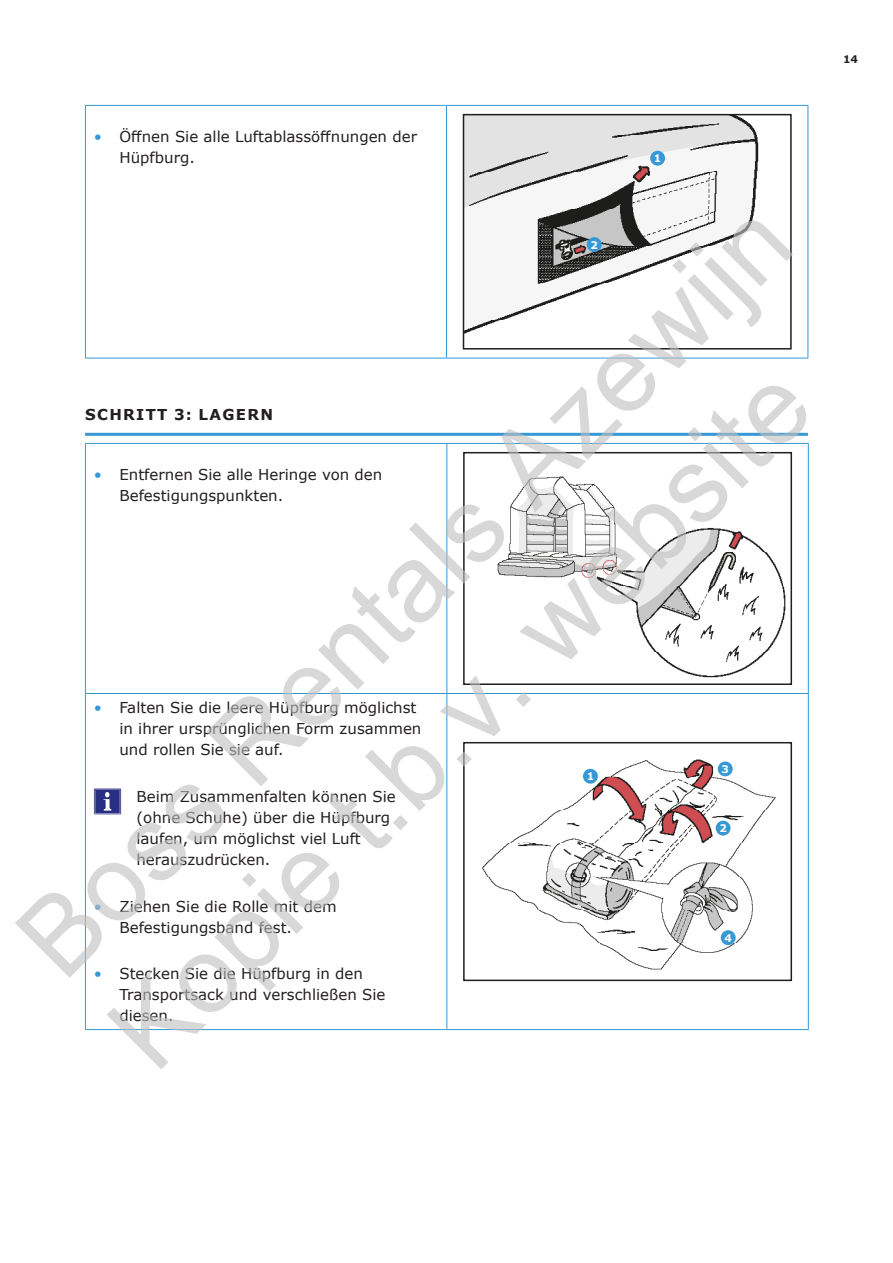
<style>
.page{position:relative;width:893px;height:1263px;background:#fff}
.page>*{position:absolute;margin:0;border:0;box-sizing:border-box;transform-origin:0 0}
.t1{font:108px/129.6px "Arial";color:rgb(191 191 191/.6)}
.Warnings{font:15px/21px "Verdana";color:#231f20}
.Supkop__no_toc{font:700 15px "Verdana";letter-spacing:.085em;color:#231f20}
.t2{font:700 10.5px "Verdana";color:#fff}
.t3{font:700 10.5px "Verdana";color:#231f20}
.s1{color:#3698d4}
</style>
<div class="page">
<hr style="left:85px;top:105px;width:361px;height:1px;background:#3698d4">
<hr style="left:85px;top:106px;width:1px;height:252px;background:#3698d4">
<hr style="left:446px;top:105px;width:362px;height:1px;background:#3698d4">
<hr style="left:446px;top:106px;width:1px;height:252px;background:#3698d4">
<hr style="left:807px;top:106px;width:1px;height:252px;background:#3698d4">
<hr style="left:85px;top:358px;width:361px;height:1px;background:#3698d4">
<hr style="left:446px;top:358px;width:362px;height:1px;background:#3698d4">
<img style="left:466px;top:117px;width:293px;height:216px">
<div style="left:463px;top:114px;width:329px;height:236px;border:2px solid #231f20"></div>
<hr style="left:85px;top:433px;width:723px;height:3px;background:#3698d4">
<hr style="left:85px;top:443px;width:362px;height:1px;background:#3698d4">
<hr style="left:85px;top:444px;width:1px;height:249px;background:#3698d4">
<hr style="left:447px;top:443px;width:362px;height:1px;background:#3698d4">
<hr style="left:446px;top:444px;width:1px;height:249px;background:#3698d4">
<hr style="left:808px;top:444px;width:1px;height:249px;background:#3698d4">
<hr style="left:85px;top:693px;width:362px;height:1px;background:#3698d4">
<hr style="left:85px;top:694px;width:1px;height:335px;background:#3698d4">
<hr style="left:447px;top:693px;width:362px;height:1px;background:#3698d4">
<hr style="left:446px;top:694px;width:1px;height:335px;background:#3698d4">
<hr style="left:808px;top:694px;width:1px;height:335px;background:#3698d4">
<hr style="left:85px;top:1029px;width:362px;height:1px;background:#3698d4">
<hr style="left:447px;top:1029px;width:362px;height:1px;background:#3698d4">
<img style="left:497px;top:476px;width:289px;height:202px">
<div style="left:463px;top:452px;width:329px;height:233px;border:2px solid #231f20"></div>
<img style="left:482px;top:759px;width:294px;height:211px">
<div style="left:463px;top:742px;width:329px;height:239px;border:2px solid #231f20"></div>
<div style="left:583px;top:769px;width:15px;height:15px;background:#3698d4;border-radius:50%"></div>
<div style="left:716px;top:821px;width:14px;height:14px;background:#3698d4;border-radius:50%"></div>
<div style="left:718px;top:761px;width:15px;height:15px;background:#3698d4;border-radius:50%"></div>
<div style="left:650px;top:151px;width:15px;height:15px;background:#3698d4;border-radius:50%"></div>
<div style="left:587px;top:237px;width:15px;height:15px;background:#3698d4;border-radius:50%"></div>
<img style="left:93px;top:788px;width:28px;height:26px">
<svg style="left:94px;top:814px;width:27px;height:1px"></svg>
<div style="left:721px;top:930px;width:15px;height:15px;background:#3698d4;border-radius:50%"></div>
<p class="Warnings" style="left:119px;top:126px;width:299px;text-indent:-26px"><span class="s1">•</span> Öffnen Sie alle Luftablassöffnungen der<br>Hüpfburg.</p>
<p class="t2" style="left:654px;top:151px;width:9px">1</p>
<h1 class="t1" style="left:-9px;top:910px;width:1040px;rotate:-45deg">Boss Rentals Azewijn<br>Kopie t.b.v. website</h1>
<p class="t2" style="left:590px;top:237px;width:9px">2</p>
<p class="Supkop__no_toc" style="left:85px;top:404px;width:189px">SCHRITT 3: LAGERN</p>
<p class="Warnings" style="left:119px;top:464px;width:264px;text-indent:-26px"><span class="s1">•</span> Entfernen Sie alle Heringe von den<br>Befestigungspunkten.</p>
<p class="Warnings" style="left:119px;top:697px;width:303px;text-indent:-26px"><span class="s1">•</span> Falten Sie die leere Hüpfburg möglichst in ihrer ursprünglichen Form zusammen und rollen Sie sie auf.</p>
<p class="Warnings" style="left:136px;top:786px;width:261px">Beim Zusammenfalten können Sie (ohne Schuhe) über die Hüpfburg laufen, um möglichst viel Luft herauszudrücken.</p>
<p class="Warnings" style="left:119px;top:895px;width:219px;text-indent:-26px"><span class="s1">•</span> Ziehen Sie die Rolle mit dem<br>Befestigungsband fest.</p>
<p class="Warnings" style="left:119px;top:963px;width:268px;text-indent:-26px"><span class="s1">•</span> Stecken Sie die Hüpfburg in den<br>Transportsack und verschließen Sie diesen.</p>
<p class="t2" style="left:721px;top:762px;width:9px">3</p>
<p class="t2" style="left:587px;top:769px;width:9px">1</p>
<p class="t2" style="left:719px;top:821px;width:9px">2</p>
<p class="t2" style="left:724px;top:930px;width:9px">4</p>
<p class="t3" style="left:843px;top:52px;width:16px">14</p>
</div>
